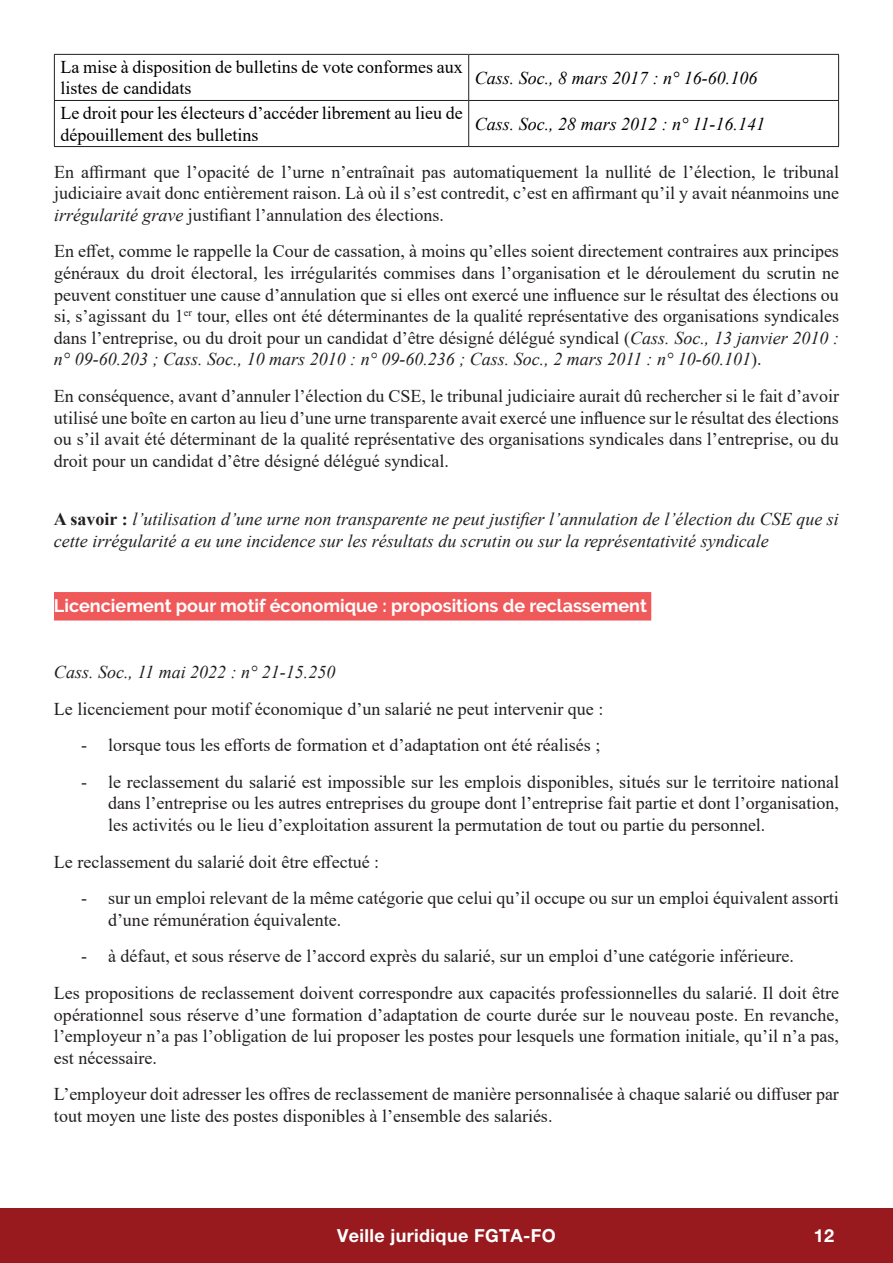
<style>
.page{position:relative;width:893px;height:1263px;background:#fff}
.page>*{position:absolute;margin:0;border:0;box-sizing:border-box;transform-origin:0 0}
.t1{font:18px/21.6px "Times New Roman";color:#231f20;text-align:justify}
.t2{font:italic 18px/21.6px "Times New Roman";color:#231f20}
.t3{font:18px/21.6px "Times New Roman";color:#000001}
.t4{font:italic 18px "Times New Roman";color:#000001}
.t5{font:700 18px "Raleway";color:#fff}
.t6{font:700 18px "Helvetica Neue LT Pro";letter-spacing:.02em;color:#fff}
.s1{font-style:italic}
.s2{font-weight:700;font-style:normal}
</style>
<div class="page">
<div style="left:0;top:1209px;width:893px;height:54px;background:#981a1e"></div>
<div style="left:54px;top:592px;width:597px;height:28px;background:#f0595a"></div>
<hr style="left:54px;top:54px;width:415px;height:1px;background:#231f20">
<hr style="left:54px;top:55px;width:1px;height:45px;background:#231f20">
<hr style="left:469px;top:54px;width:370px;height:1px;background:#231f20">
<hr style="left:468px;top:55px;width:1px;height:45px;background:#231f20">
<hr style="left:838px;top:55px;width:1px;height:45px;background:#231f20">
<hr style="left:54px;top:100px;width:415px;height:1px;background:#231f20">
<hr style="left:54px;top:101px;width:1px;height:45px;background:#231f20">
<hr style="left:469px;top:100px;width:370px;height:1px;background:#231f20">
<hr style="left:468px;top:101px;width:1px;height:45px;background:#231f20">
<hr style="left:838px;top:101px;width:1px;height:45px;background:#231f20">
<hr style="left:54px;top:146px;width:415px;height:1px;background:#231f20">
<hr style="left:469px;top:146px;width:370px;height:1px;background:#231f20">
<p class="t3" style="left:60px;top:55px;width:404px">La mise à disposition de bulletins de vote conformes aux listes de candidats</p>
<p class="t4" style="left:475px;top:65px;width:284px">Cass. Soc., 8 mars 2017 : n° 16-60.106</p>
<p class="t3" style="left:60px;top:102px;width:404px">Le droit pour les électeurs d’accéder librement au lieu de dépouillement des bulletins</p>
<p class="t4" style="left:475px;top:111px;width:292px">Cass. Soc., 28 mars 2012 : n° 11-16.141</p>
<p class="t1" style="left:54px;top:160px;width:786px">En affirmant que l’opacité de l’urne n’entraînait pas automatiquement la nullité de l’élection, le tribunal judiciaire avait donc entièrement raison. Là où il s’est contredit, c’est en affirmant qu’il y avait néanmoins une <span class="s1">irrégularité grave</span> justifiant l’annulation des élections.</p>
<p class="t1" style="left:54px;top:240px;width:786px">En effet, comme le rappelle la Cour de cassation, à moins qu’elles soient directement contraires aux principes généraux du droit électoral, les irrégularités commises dans l’organisation et le déroulement du scrutin ne peuvent constituer une cause d’annulation que si elles ont exercé une influence sur le résultat des élections ou si, s’agissant du 1<sup>er</sup> tour, elles ont été déterminantes de la qualité représentative des organisations syndicales dans l’entreprise, ou du droit pour un candidat d’être désigné délégué syndical (<span class="s1">Cass. Soc., 13 janvier 2010 : n° 09-60.203 ; Cass. Soc., 10 mars 2010 : n° 09-60.236 ; Cass. Soc., 2 mars 2011 : n° 10-60.101</span>).</p>
<p class="t1" style="left:54px;top:385px;width:786px">En conséquence, avant d’annuler l’élection du CSE, le tribunal judiciaire aurait dû rechercher si le fait d’avoir utilisé une boîte en carton au lieu d’une urne transparente avait exercé une influence sur le résultat des élections ou s’il avait été déterminant de la qualité représentative des organisations syndicales dans l’entreprise, ou du droit pour un candidat d’être désigné délégué syndical.</p>
<p class="t2" style="left:54px;top:508px;width:786px"><span class="s2">A savoir :</span> l’utilisation d’une urne non transparente ne peut justifier l’annulation de l’élection du CSE que si cette irrégularité a eu une incidence sur les résultats du scrutin ou sur la représentativité syndicale</p>
<p class="t5" style="left:54px;top:596px;width:594px">Licenciement pour motif économique : propositions de reclassement</p>
<p class="t2" style="left:54px;top:661px;width:283px">Cass. Soc., 11 mai 2022 : n° 21-15.250</p>
<p class="t1" style="left:54px;top:697px;width:551px">Le licenciement pour motif économique d’un salarié ne peut intervenir que :</p>
<p class="t1" style="left:81px;top:734px;width:521px">- lorsque tous les efforts de formation et d’adaptation ont été réalisés ;</p>
<p class="t1" style="left:108px;top:770px;width:732px;text-indent:-27px">- le reclassement du salarié est impossible sur les emplois disponibles, situés sur le territoire national dans l’entreprise ou les autres entreprises du groupe dont l’entreprise fait partie et dont l’organisation, les activités ou le lieu d’exploitation assurent la permutation de tout ou partie du personnel.</p>
<p class="t1" style="left:54px;top:850px;width:327px">Le reclassement du salarié doit être effectué :</p>
<p class="t1" style="left:108px;top:887px;width:732px;text-indent:-27px">- sur un emploi relevant de la même catégorie que celui qu’il occupe ou sur un emploi équivalent assorti d’une rémunération équivalente.</p>
<p class="t1" style="left:54px;top:937px;width:786px;line-height:36.6px;text-indent:27px">- à défaut, et sous réserve de l’accord exprès du salarié, sur un emploi d’une catégorie inférieure.<br>Les propositions de reclassement doivent correspondre aux capacités professionnelles du salarié. Il doit être</p>
<p class="t1" style="left:54px;top:1003px;width:786px">opérationnel sous réserve d’une formation d’adaptation de courte durée sur le nouveau poste. En revanche, l’employeur n’a pas l’obligation de lui proposer les postes pour lesquels une formation initiale, qu’il n’a pas, est nécessaire.</p>
<p class="t1" style="left:54px;top:1083px;width:786px">L’employeur doit adresser les offres de reclassement de manière personnalisée à chaque salarié ou diffuser par tout moyen une liste des postes disponibles à l’ensemble des salariés.</p>
<p class="t6" style="left:337px;top:1225px;width:220px">Veille juridique FGTA-FO</p>
<p class="t6" style="left:814px;top:1225px;width:22px">12</p>
</div>
